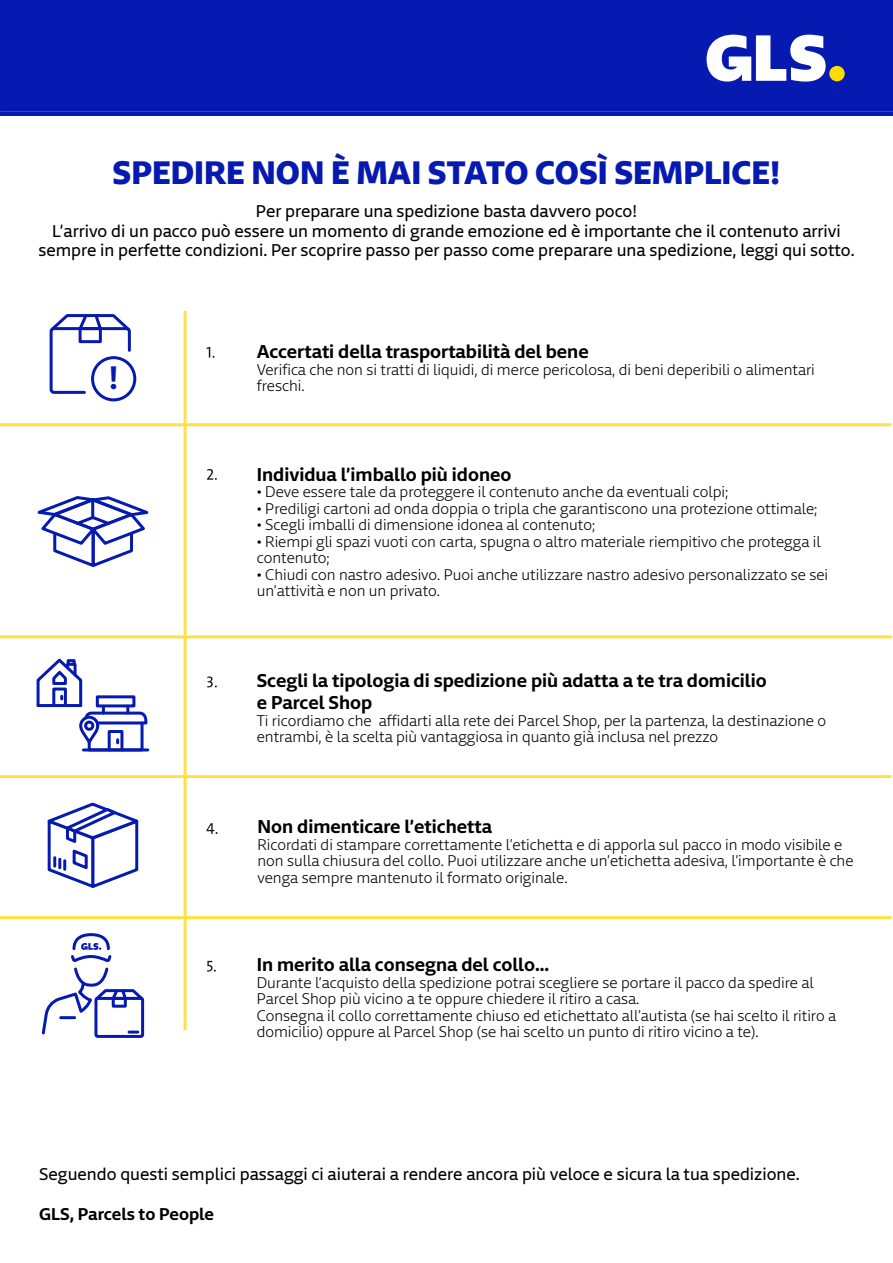
<style>
.page{position:relative;width:893px;height:1263px;background:#fff}
.page>*{position:absolute;margin:0;border:0;box-sizing:border-box;transform-origin:0 0}
.t1{font:700 31.5px "Newson GLSDTP";color:#061ab1}
.t2{font:600 31.5px "Newson GLSDTP";color:#061ab1}
.t3{font:600 18px/21.6px "Newson GLSDTP";color:#000}
.t4{font:16.5px/19.8px "Newson GLSDTP";color:#000;text-align:center}
.t5{font:600 16.5px "Newson GLSDTP";color:#000}
.t6{font:300 15px/16.5px "Newson GLSDTP";color:#000}
</style>
<div class="page">
<div style="left:0;top:0;width:893px;height:115px;background:#061ab1"></div>
<div style="left:829px;top:66px;width:16px;height:15px;background:#fd0;border-radius:50%"></div>
<svg style="left:707px;top:34px;width:126px;height:48px"></svg>
<hr style="left:184px;top:311px;width:3px;height:719px;background:#ffe144">
<hr style="left:0;top:423px;width:891px;height:3px;background:#ffe144">
<hr style="left:0;top:635px;width:892px;height:3px;background:#ffe144">
<hr style="left:0;top:775px;width:891px;height:3px;background:#ffe144">
<hr style="left:0;top:916px;width:892px;height:3px;background:#ffe144">
<svg style="left:207px;top:347px;width:7px;height:11px"></svg>
<svg style="left:207px;top:469px;width:10px;height:11px"></svg>
<svg style="left:207px;top:676px;width:10px;height:11px"></svg>
<svg style="left:206px;top:823px;width:11px;height:11px"></svg>
<svg style="left:207px;top:961px;width:9px;height:10px"></svg>
<svg style="left:49px;top:314px;width:84px;height:81px"></svg>
<div style="left:91px;top:356px;width:45px;height:45px;border:3px solid #061ab1;border-radius:50%"></div>
<svg style="left:37px;top:496px;width:112px;height:71px"></svg>
<hr style="left:91px;top:500px;width:3px;height:17px;background:#061ab1">
<svg style="left:36px;top:658px;width:113px;height:94px"></svg>
<div style="left:84px;top:721px;width:10px;height:10px;border:3px solid #061ab1;border-radius:50%"></div>
<svg style="left:47px;top:802px;width:92px;height:86px"></svg>
<svg style="left:41px;top:933px;width:104px;height:102px"></svg>
<div style="left:94px;top:997px;width:50px;height:41px;border:3px solid #061ab1;border-radius:2px"></div>
<p class="t1" style="left:113px;top:144px;width:669px">SPEDIRE NON È MAI STATO COSÌ SEMPLICE!</p>
<p class="t4" style="left:38px;top:199px;width:818px">Per preparare una spedizione basta davvero poco!<br>L’arrivo di un pacco può essere un momento di grande emozione ed è importante che il contenuto arrivi sempre in perfette condizioni. Per scoprire passo per passo come preparare una spedizione, leggi qui sotto.</p>
<p class="t2" style="left:109px;top:349px;width:11px">!</p>
<p class="t3" style="left:257px;top:338px;width:333px">Accertati della trasportabilità del bene</p>
<p class="t6" style="left:257px;top:359px;width:560px">Verifica che non si tratti di liquidi, di merce pericolosa, di beni deperibili o alimentari freschi.</p>
<p class="t3" style="left:257px;top:461px;width:256px">Individua l’imballo più idoneo</p>
<p class="t6" style="left:257px;top:482px;width:473px">• Deve essere tale da proteggere il contenuto anche da eventuali colpi;</p>
<p class="t6" style="left:257px;top:498px;width:562px">• Prediligi cartoni ad onda doppia o tripla che garantiscono una protezione ottimale;</p>
<p class="t6" style="left:257px;top:515px;width:340px">• Scegli imballi di dimensione idonea al contenuto;</p>
<p class="t6" style="left:257px;top:531px;width:565px">• Riempi gli spazi vuoti con carta, spugna o altro materiale riempitivo che protegga il contenuto;</p>
<p class="t6" style="left:257px;top:564px;width:573px">• Chiudi con nastro adesivo. Puoi anche utilizzare nastro adesivo personalizzato se sei un’attività e non un privato.</p>
<p class="t3" style="left:257px;top:667px;width:511px">Scegli la tipologia di spedizione più adatta a te tra domicilio e Parcel Shop</p>
<p class="t6" style="left:257px;top:710px;width:571px">Ti ricordiamo che affidarti alla rete dei Parcel Shop, per la partenza, la destinazione o entrambi, è la scelta più vantaggiosa in quanto già inclusa nel prezzo</p>
<p class="t3" style="left:257px;top:814px;width:236px">Non dimenticare l’etichetta</p>
<p class="t6" style="left:257px;top:834px;width:598px">Ricordati di stampare correttamente l’etichetta e di apporla sul pacco in modo visibile e non sulla chiusura del collo. Puoi utilizzare anche un’etichetta adesiva, l’importante è che venga sempre mantenuto il formato originale.</p>
<p class="t3" style="left:257px;top:951px;width:294px">In merito alla consegna del collo...</p>
<p class="t6" style="left:257px;top:972px;width:581px">Durante l’acquisto della spedizione potrai scegliere se portare il pacco da spedire al<br>Parcel Shop più vicino a te oppure chiedere il ritiro a casa.<br>Consegna il collo correttamente chiuso ed etichettato all’autista (se hai scelto il ritiro a</p>
<p class="t6" style="left:257px;top:1022px;width:503px">domicilio) oppure al Parcel Shop (se hai scelto un punto di ritiro vicino a te).</p>
<p class="t4" style="left:39px;top:1162px;width:762px">Seguendo questi semplici passaggi ci aiuterai a rendere ancora più veloce e sicura la tua spedizione.</p>
<p class="t5" style="left:39px;top:1199px;width:176px">GLS, Parcels to People</p>
</div>
